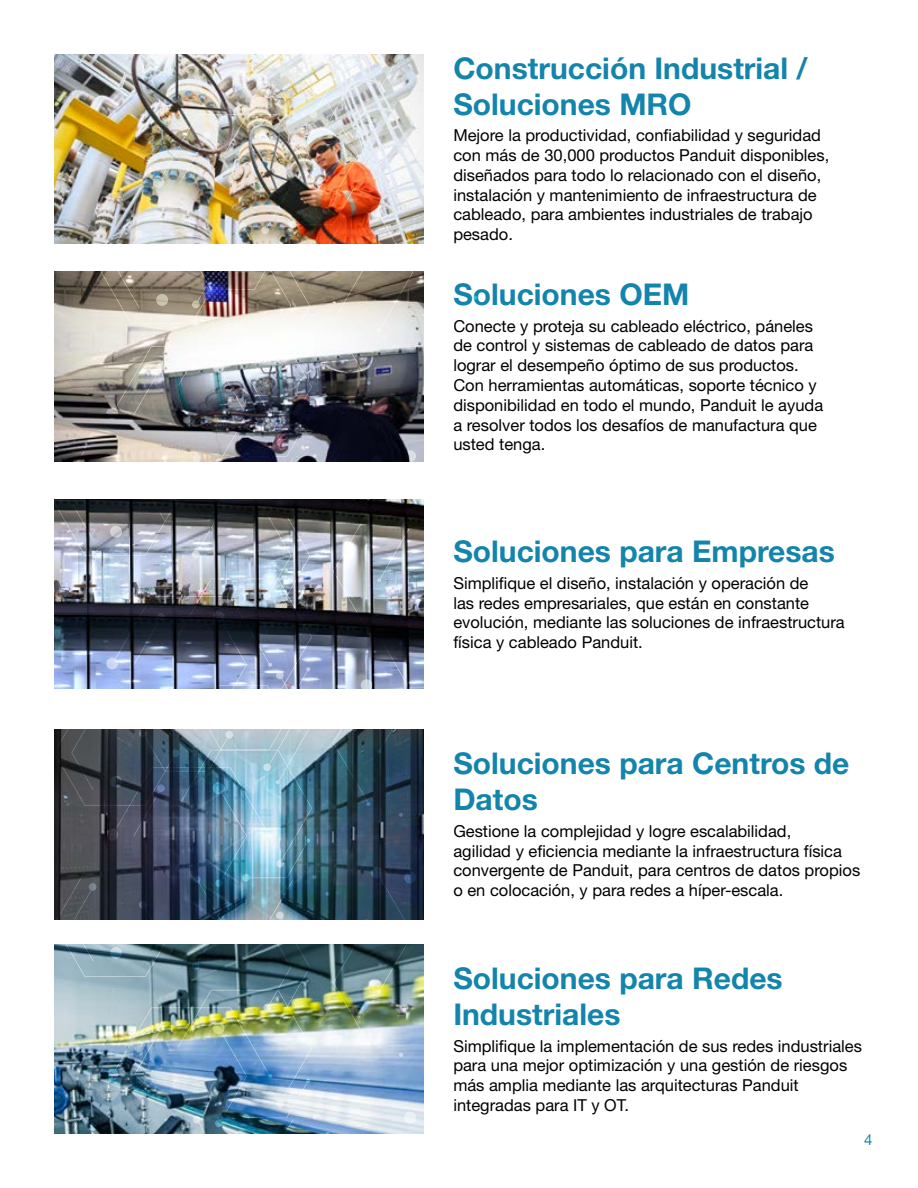
<style>
.page{position:relative;width:918px;height:1188px;background:#fff}
.page>*{position:absolute;margin:0;border:0;box-sizing:border-box;transform-origin:0 0}
.t1{font:700 30px/36px "Helvetica Neue LT Std";color:#1384ab}
.t2{font:16.5px/19.8px "Helvetica Neue LT Std";color:#000}
.t3{font:15px "Helvetica Neue LT Std";color:#1384ab}
</style>
<div class="page">
<svg style="left:423px;top:54px;width:1px;height:47px"></svg>
<img style="left:54px;top:54px;width:363px;height:1080px">
<h1 class="t1" style="left:453px;top:49px;width:356px">Construcción Industrial /<br>Soluciones MRO</h1>
<p class="t2" style="left:453px;top:125px;width:377px">Mejore la productividad, confiabilidad y seguridad con más de 30,000 productos Panduit disponibles, diseñados para todo lo relacionado con el diseño, instalación y mantenimiento de infraestructura de cableado, para ambientes industriales de trabajo pesado.</p>
<h1 class="t1" style="left:453px;top:276px;width:238px">Soluciones OEM</h1>
<p class="t2" style="left:453px;top:316px;width:371px">Conecte y proteja su cableado eléctrico, páneles de control y sistemas de cableado de datos para lograr el desempeño óptimo de sus productos.<br>Con herramientas automáticas, soporte técnico y disponibilidad en todo el mundo, Panduit le ayuda a resolver todos los desafíos de manufactura que usted tenga.</p>
<h1 class="t1" style="left:453px;top:533px;width:383px">Soluciones para Empresas</h1>
<p class="t2" style="left:453px;top:573px;width:393px">Simplifique el diseño, instalación y operación de<br>las redes empresariales, que están en constante evolución, mediante las soluciones de infraestructura física y cableado Panduit.</p>
<h1 class="t1" style="left:453px;top:745px;width:398px">Soluciones para Centros de<br>Datos</h1>
<p class="t2" style="left:453px;top:821px;width:408px">Gestione la complejidad y logre escalabilidad,<br>agilidad y eficiencia mediante la infraestructura física convergente de Panduit, para centros de datos propios o en colocación, y para redes a híper-escala.</p>
<h1 class="t1" style="left:453px;top:960px;width:331px">Soluciones para Redes<br>Industriales</h1>
<p class="t2" style="left:453px;top:1036px;width:410px">Simplifique la implementación de sus redes industriales para una mejor optimización y una gestión de riesgos más amplia mediante las arquitecturas Panduit integradas para IT y OT.</p>
<p class="t3" style="left:864px;top:1130px;width:10px">4</p>
</div>
